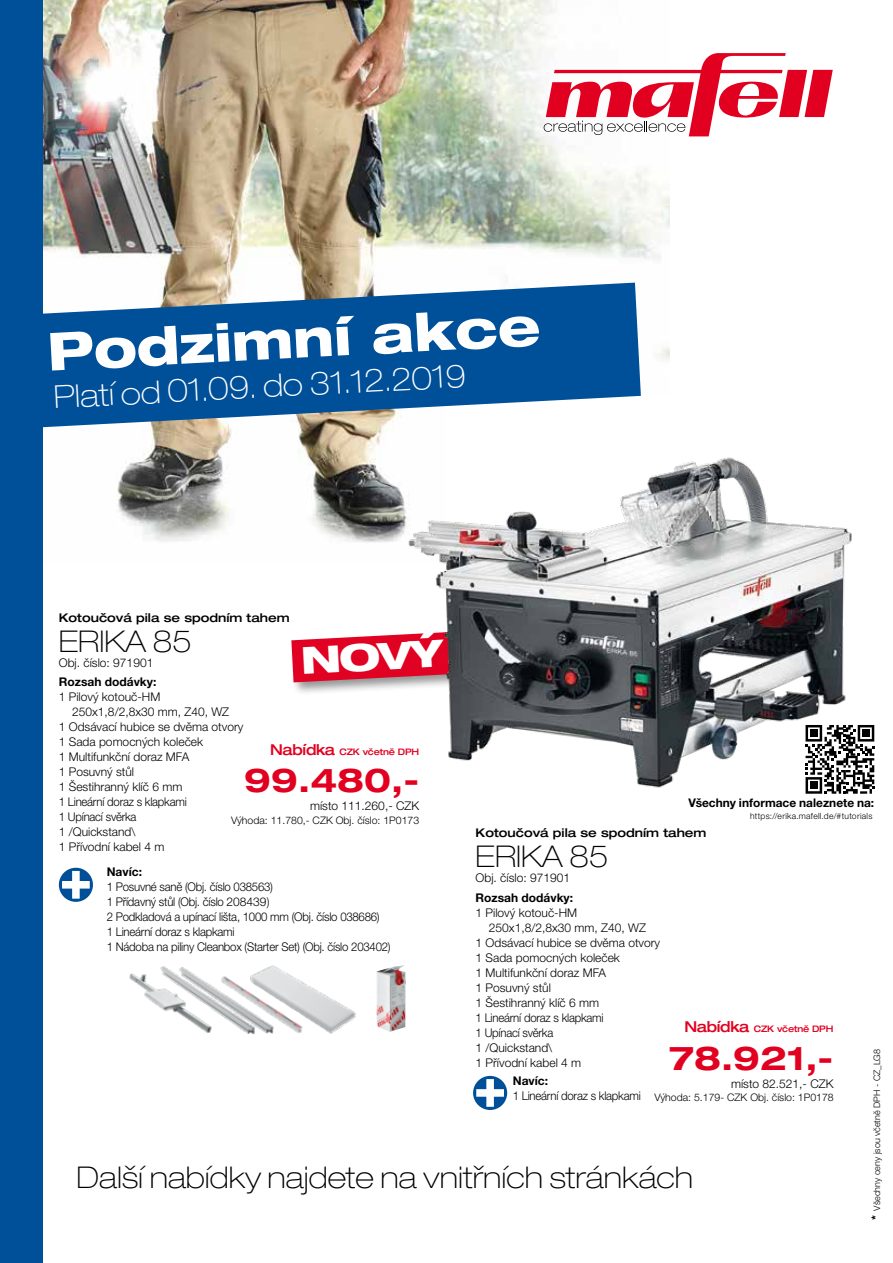
<style>
.page{position:relative;width:893px;height:1263px;background:#fff}
.page>*{position:absolute;margin:0;border:0;box-sizing:border-box;transform-origin:0 0}
.t1{font:800 expanded 52.5px "Helvetica Neue LT Pro";color:#fff}
.t2{font:800 expanded 37.35px "Helvetica Neue";color:#fff;scale:1.11 1}
.t3{font:700 expanded 33px "Helvetica Neue LT Pro";color:#e20020}
.t4{font:100 expanded 31.5px "Helvetica Neue LT Pro";color:#fff}
.t5{font:100 expanded 30px "Helvetica Neue LT Pro";color:#000}
.t6{font:300 12px "Helvetica Neue LT Pro";color:#000}
.t7{font:300 12px/15px "Helvetica Neue LT Pro";letter-spacing:-.02em;color:#000;scale:.95 1}
.t8{font:500 expanded 12px "Helvetica Neue LT Pro";color:#000}
.t9{font:700 12px "Helvetica Neue LT Pro";color:#000}
.t10{font:700 11.85px "Helvetica Neue LT Pro";letter-spacing:.005em;color:#000}
.t11{font:300 10.35px "Helvetica Neue LT Pro";color:#000}
.t12{font:500 expanded 9px "Helvetica Neue LT Pro";letter-spacing:-.02em;color:#e20020;scale:.96 1}
.t13{font:300 9px "Helvetica Neue LT Pro";color:#000}
.t14{font:300 8.55px "Helvetica Neue LT Pro";letter-spacing:.035em;color:#000}
.s1{font-size:15px}
.s2{font-weight:700;font-size:12px}
</style>
<div class="page">
<img style="left:43px;top:0;width:626px;height:543px">
<div style="left:0;top:0;width:43px;height:1263px;background:#005099"></div>
<svg style="left:544px;top:53px;width:289px;height:83px"></svg>
<div style="left:446px;top:395px;width:246px;height:175px;background:#fff"></div>
<img style="left:376px;top:965px;width:30px;height:67px">
<img style="left:160px;top:966px;width:15px;height:7px">
<img style="left:276px;top:967px;width:80px;height:66px">
<img style="left:276px;top:975px;width:27px;height:58px">
<img style="left:129px;top:973px;width:48px;height:40px">
<img style="left:177px;top:965px;width:99px;height:69px">
<div style="left:473px;top:1076px;width:34px;height:34px;background:#005099;border-radius:50%"></div>
<svg style="left:476px;top:1079px;width:28px;height:28px"></svg>
<svg style="left:43px;top:283px;width:598px;height:144px;fill:#005099"></svg>
<svg style="left:59px;top:868px;width:34px;height:34px"></svg>
<svg style="left:62px;top:871px;width:28px;height:28px"></svg>
<div style="left:290px;top:629px;width:190px;height:67px;background:#000;opacity:.42"></div>
<svg style="left:291px;top:631px;width:77px;height:51px;background:#e32d48"></svg>
<img style="left:368px;top:454px;width:507px;height:340px">
<h1 class="t1" style="left:46px;top:318px;width:495px;rotate:-3deg">Podzimní akce</h1>
<h3 class="t4" style="left:53px;top:378px;width:414px;rotate:-3deg">Platí od 01.09. do 31.12.2019</h3>
<p class="t8" style="left:59px;top:610px;width:232px">Kotoučová pila se spodním tahem</p>
<h3 class="t5" style="left:59px;top:623px;width:134px">ERIKA 85</h3>
<p class="t6" style="left:59px;top:655px;width:96px">Obj. číslo: 971901</p>
<p class="t9" style="left:59px;top:675px;width:99px">Rozsah dodávky:</p>
<p class="t6" style="left:59px;top:690px;width:103px">1 Pilový kotouč-HM</p>
<p class="t6" style="left:72px;top:705px;width:158px">250x1,8/2,8x30 mm, Z40, WZ</p>
<p class="t6" style="left:59px;top:720px;width:186px">1 Odsávací hubice se dvěma otvory</p>
<p class="t6" style="left:59px;top:735px;width:146px">1 Sada pomocných koleček</p>
<p class="t6" style="left:59px;top:750px;width:132px">1 Multifunkční doraz MFA</p>
<p class="t6" style="left:59px;top:765px;width:77px">1 Posuvný stůl</p>
<p class="t6" style="left:59px;top:780px;width:125px">1 Šestihranný klíč 6 mm</p>
<p class="t7" style="left:59px;top:794px;width:136px">1 Lineární doraz s klapkami</p>
<p class="t7" style="left:59px;top:809px;width:83px">1 Upínací svěrka</p>
<p class="t6" style="left:59px;top:825px;width:78px">1 /Quickstand\</p>
<p class="t6" style="left:59px;top:840px;width:107px">1 Přívodní kabel 4 m</p>
<h2 class="t2" style="left:300px;top:636px;width:130px;rotate:-3deg">NOVÝ</h2>
<p class="t12" style="left:270px;top:746px;width:157px"><span class="s1">Nabídka</span> CZK včetně DPH</p>
<h3 class="t3" style="left:244px;top:759px;width:176px">99.480,-</h3>
<p class="t6" style="left:310px;top:799px;width:111px">místo 111.260,- CZK</p>
<p class="t10" style="left:688px;top:795px;width:187px">Všechny informace naleznete na:</p>
<p class="t14" style="left:750px;top:811px;width:124px">https://erika.mafell.de/#tutorials</p>
<p class="t11" style="left:231px;top:814px;width:190px">Výhoda: 11.780,- CZK Obj. číslo: 1P0173</p>
<p class="t8" style="left:476px;top:825px;width:232px">Kotoučová pila se spodním tahem</p>
<h3 class="t5" style="left:476px;top:838px;width:134px">ERIKA 85</h3>
<p class="t6" style="left:476px;top:870px;width:96px">Obj. číslo: 971901</p>
<p class="t9" style="left:107px;top:864px;width:37px">Navíc:</p>
<p class="t7" style="left:107px;top:879px;width:300px">1 Posuvné saně (Obj. číslo 038563)<br>1 Přídavný stůl (Obj. číslo 208439)<br>2 Podkladová a upínací lišta, 1000 mm (Obj. číslo 038686)<br>1 Lineární doraz s klapkami<br>1 Nádoba na piliny Cleanbox (Starter Set) (Obj. číslo 203402)</p>
<p class="t9" style="left:476px;top:890px;width:99px">Rozsah dodávky:</p>
<p class="t6" style="left:476px;top:905px;width:103px">1 Pilový kotouč-HM</p>
<p class="t6" style="left:489px;top:920px;width:158px">250x1,8/2,8x30 mm, Z40, WZ</p>
<p class="t6" style="left:476px;top:935px;width:186px">1 Odsávací hubice se dvěma otvory</p>
<p class="t6" style="left:476px;top:950px;width:146px">1 Sada pomocných koleček</p>
<p class="t6" style="left:476px;top:965px;width:132px">1 Multifunkční doraz MFA</p>
<p class="t6" style="left:476px;top:980px;width:77px">1 Posuvný stůl</p>
<p class="t6" style="left:476px;top:995px;width:125px">1 Šestihranný klíč 6 mm</p>
<p class="t7" style="left:476px;top:1009px;width:136px">1 Lineární doraz s klapkami</p>
<p class="t7" style="left:476px;top:1024px;width:83px">1 Upínací svěrka</p>
<p class="t6" style="left:476px;top:1040px;width:78px">1 /Quickstand\</p>
<p class="t6" style="left:476px;top:1055px;width:107px">1 Přívodní kabel 4 m</p>
<p class="t12" style="left:684px;top:1023px;width:157px"><span class="s1">Nabídka</span> CZK včetně DPH</p>
<h3 class="t3" style="left:669px;top:1036px;width:166px">78.921,-</h3>
<p class="t6" style="left:731px;top:1076px;width:104px">místo 82.521,- CZK</p>
<p class="t13" style="left:871px;top:1220px;width:173px;rotate:-90deg"><span class="s2">*</span> Všechny ceny jsou včetně DPH - CZ_LG8</p>
<p class="t9" style="left:513px;top:1073px;width:37px">Navíc:</p>
<p class="t7" style="left:513px;top:1088px;width:136px">1 Lineární doraz s klapkami</p>
<p class="t11" style="left:654px;top:1090px;width:181px">Výhoda: 5.179- CZK Obj. číslo: 1P0178</p>
<h3 class="t5" style="left:77px;top:1158px;width:618px">Další nabídky najdete na vnitřních stránkách</h3>
</div>
